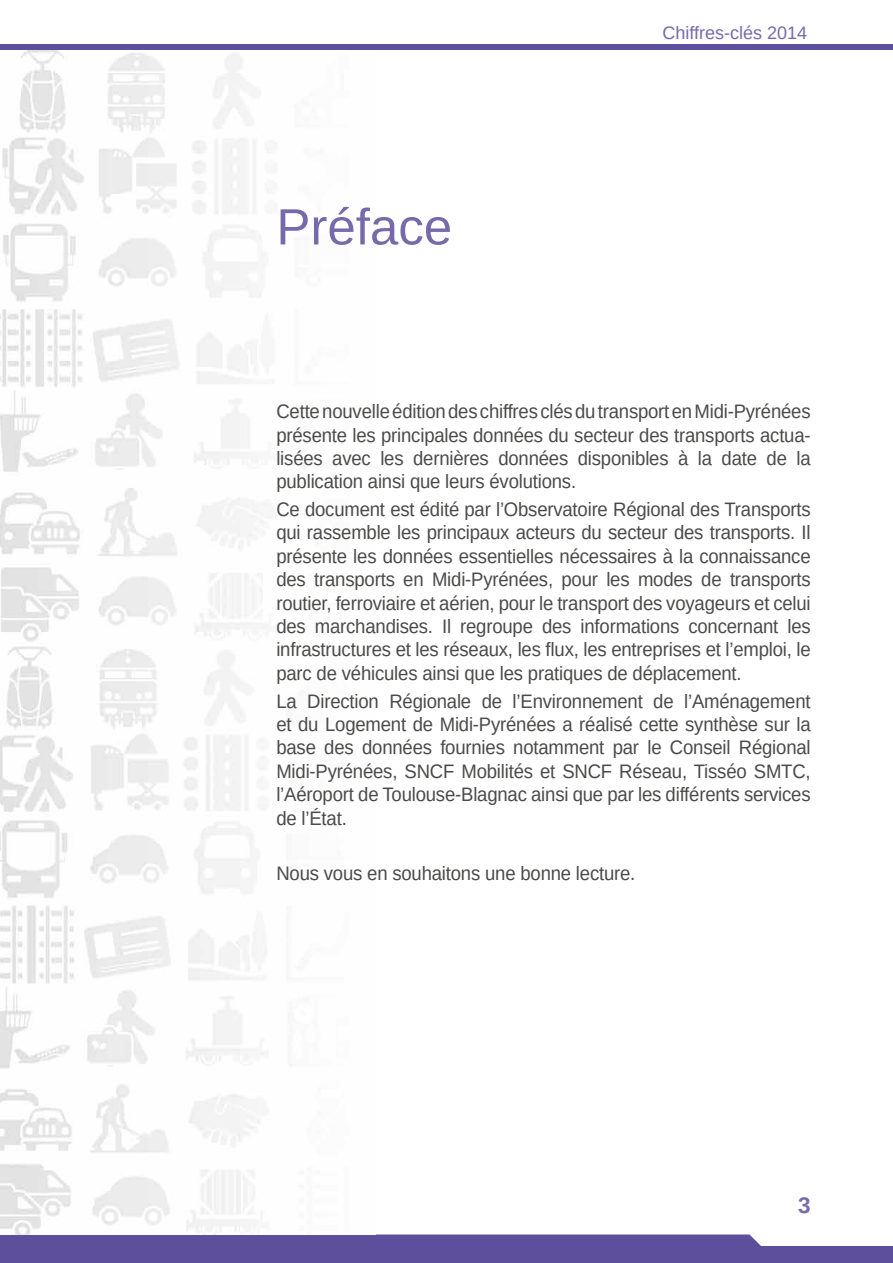
<style>
.page{position:relative;width:893px;height:1263px;background:#fff}
.page>*{position:absolute;margin:0;border:0;box-sizing:border-box;transform-origin:0 0}
.t1{font:51px "Liberation Sans";color:#776aab}
.t2{font:700 22.5px "Liberation Sans";color:#776aab}
.t3{font:19.5px/23.4px "Liberation Sans";letter-spacing:-.01em;color:#4a4a49;text-align:justify;scale:.95 1}
.t4{font:18px "Liberation Sans";color:#776aab}
</style>
<div class="page">
<svg style="left:0;top:1234px;width:893px;height:29px;background:#685ba3"></svg>
<div style="left:0;top:45px;width:893px;height:5px;background:#5d4f9c"></div>
<img style="left:0;top:50px;width:376px;height:1185px">
<h1 class="t1" style="left:276px;top:194px;width:177px">Préface</h1>
<p class="t4" style="left:662px;top:21px;width:146px">Chiffres-clés 2014</p>
<p class="t3" style="left:276px;top:400px;width:564px">Cette nouvelle édition des chiffres clés du transport en Midi-Pyrénées présente les principales données du secteur des transports actua&shy;lisées avec les dernières données disponibles à la date de la publication ainsi que leurs évolutions.</p>
<p class="t3" style="left:276px;top:498px;width:564px">Ce document est édité par l’Observatoire Régional des Transports qui rassemble les principaux acteurs du secteur des transports. Il présente les données essentielles nécessaires à la connaissance des transports en Midi-Pyrénées, pour les modes de transports routier, ferroviaire et aérien, pour le transport des voyageurs et celui des marchandises. Il regroupe des informations concernant les infrastructures et les réseaux, les flux, les entreprises et l’emploi, le parc de véhicules ainsi que les pratiques de déplacement.</p>
<p class="t3" style="left:276px;top:689px;width:564px">La Direction Régionale de l’Environnement de l’Aménagement et du Logement de Midi-Pyrénées a réalisé cette synthèse sur la base des données fournies notamment par le Conseil Régional Midi-Pyrénées, SNCF Mobilités et SNCF Réseau, Tisséo SMTC, l’Aéroport de Toulouse-Blagnac ainsi que par les différents services de l’État.</p>
<p class="t3" style="left:276px;top:861px;width:379px">Nous vous en souhaitons une bonne lecture.</p>
<p class="t2" style="left:798px;top:1190px;width:14px">3</p>
</div>
